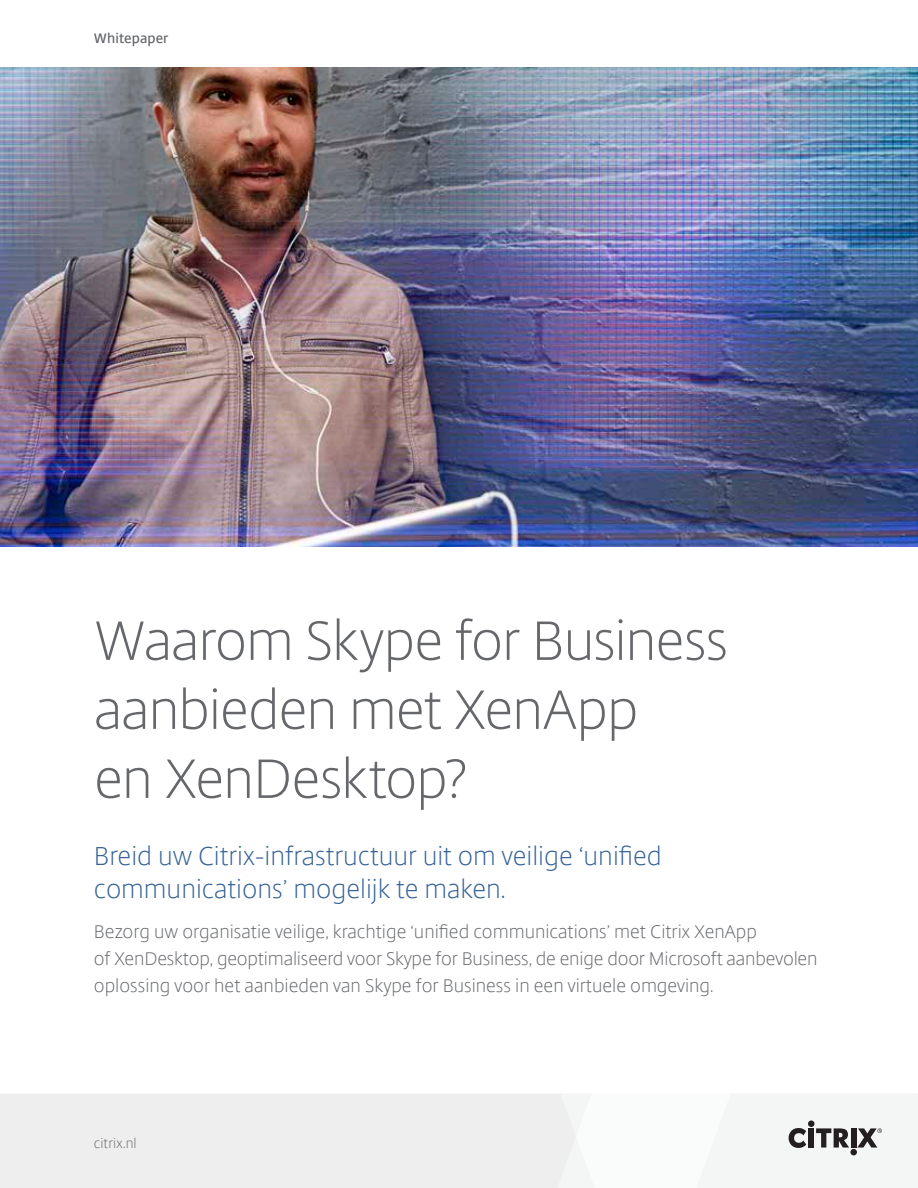
<style>
.page{position:relative;width:918px;height:1188px;background:#fff}
.page>*{position:absolute;margin:0;border:0;box-sizing:border-box;transform-origin:0 0}
.t1{font:300 54px/69px "Citrix Sans";letter-spacing:-.025em;color:#65676b}
.t2{font:300 25.5px/33px "Citrix Sans";color:#346196}
.t3{font:300 18px/27px "Citrix Sans";color:#65676b}
.t4{font:600 13.5px "Citrix Sans";letter-spacing:.005em;color:#65676b}
.t5{font:300 13.5px "Citrix Sans";letter-spacing:.01em;color:#65676b}
</style>
<div class="page">
<div style="left:0;top:1094px;width:558px;height:94px;background:#eee"></div>
<div style="left:558px;top:1094px;width:360px;height:94px;background:#f4f5f5"></div>
<img style="left:0;top:68px;width:918px;height:479px">
<p class="t4" style="left:94px;top:30px;width:76px">Whitepaper</p>
<h1 class="t1" style="left:94px;top:607px;width:636px">Waarom Skype for Business aanbieden met XenApp<br>en XenDesktop?</h1>
<h2 class="t2" style="left:94px;top:840px;width:569px">Breid uw Citrix-infrastructuur uit om veilige ‘unified communications’ mogelijk te maken.</h2>
<p class="t3" style="left:94px;top:919px;width:725px">Bezorg uw organisatie veilige, krachtige ‘unified communications’ met Citrix XenApp<br>of XenDesktop, geoptimaliseerd voor Skype for Business, de enige door Microsoft aanbevolen oplossing voor het aanbieden van Skype for Business in een virtuele omgeving.</p>
<p class="t5" style="left:94px;top:1135px;width:44px">citrix.nl</p>
</div>
